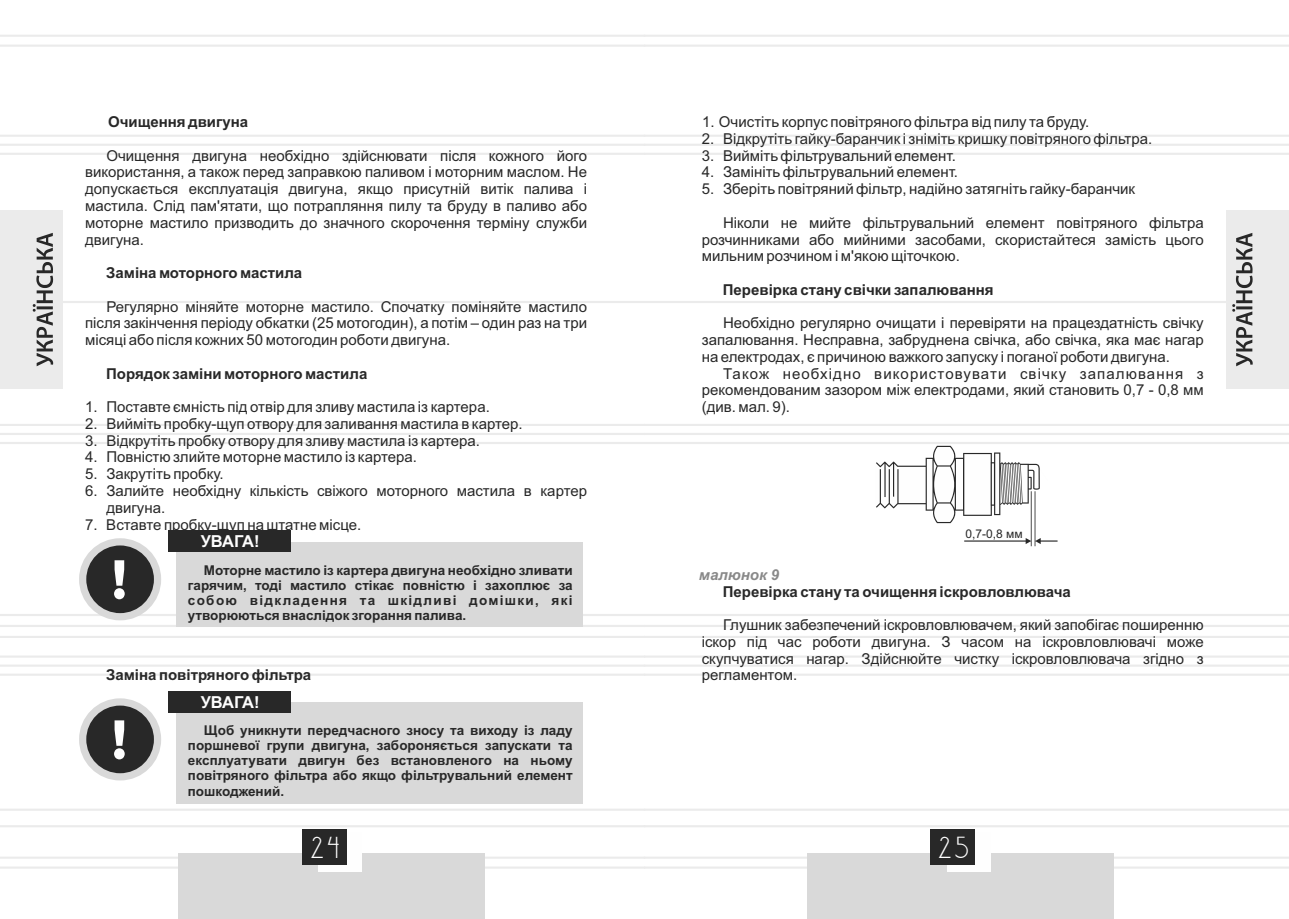
<style>
.page{position:relative;width:1289px;height:919px;background:#fff}
.page>*{position:absolute;margin:0;border:0;box-sizing:border-box;transform-origin:0 0}
.t1{font:26.25px "DS Standart Cyr";color:#fefefe}
.t2{font:700 16.5px "Arial";letter-spacing:-.025em;color:#fefefe}
.t3{font:15px/16.8px "Arial";color:#282828;text-align:justify}
.t4{font:700 15px "Arial";color:#282828}
.t5{font:italic 700 15px "Arial";color:#898989}
.t6{font:700 13.5px/15.1px "Arial";color:#282828;text-align:justify}
.t7{font:12px "Arial";color:#282828}
</style>
<div class="page">
<hr style="left:644px;top:135px;width:644px;height:2px;background:#ebebeb">
<hr style="left:644px;top:153px;width:644px;height:2px;background:#ebebeb">
<hr style="left:644px;top:424px;width:644px;height:2px;background:#ebebeb">
<hr style="left:644px;top:442px;width:644px;height:2px;background:#ebebeb">
<hr style="left:644px;top:614px;width:644px;height:2px;background:#ebebeb">
<hr style="left:644px;top:635px;width:644px;height:3px;background:#ebebeb">
<hr style="left:644px;top:655px;width:644px;height:2px;background:#ebebeb">
<hr style="left:644px;top:673px;width:644px;height:2px;background:#ebebeb">
<hr style="left:644px;top:856px;width:644px;height:2px;background:#ebebeb">
<hr style="left:644px;top:866px;width:644px;height:2px;background:#ebebeb">
<hr style="left:644px;top:35px;width:644px;height:2px;background:#ebebeb">
<hr style="left:644px;top:45px;width:644px;height:2px;background:#ebebeb">
<hr style="left:644px;top:808px;width:644px;height:2px;background:#ebebeb">
<hr style="left:644px;top:825px;width:644px;height:2px;background:#ebebeb">
<hr style="left:644px;top:301px;width:644px;height:2px;background:#ebebeb">
<hr style="left:0;top:135px;width:644px;height:2px;background:#ebebeb">
<hr style="left:0;top:144px;width:1288px;height:2px;background:#ebebeb">
<hr style="left:0;top:153px;width:644px;height:2px;background:#ebebeb">
<hr style="left:0;top:424px;width:644px;height:2px;background:#ebebeb">
<hr style="left:0;top:433px;width:1288px;height:2px;background:#ebebeb">
<hr style="left:0;top:442px;width:644px;height:2px;background:#ebebeb">
<hr style="left:0;top:614px;width:644px;height:2px;background:#ebebeb">
<svg style="left:0;top:623px;width:1288px;height:4px"></svg>
<hr style="left:0;top:635px;width:644px;height:3px;background:#ebebeb">
<hr style="left:0;top:655px;width:644px;height:2px;background:#ebebeb">
<hr style="left:0;top:664px;width:1288px;height:3px;background:#f0f0f0">
<hr style="left:0;top:673px;width:644px;height:2px;background:#ebebeb">
<hr style="left:0;top:856px;width:644px;height:2px;background:#ebebeb">
<hr style="left:0;top:866px;width:644px;height:2px;background:#ebebeb">
<hr style="left:0;top:35px;width:644px;height:2px;background:#ebebeb">
<hr style="left:0;top:45px;width:644px;height:2px;background:#ebebeb">
<hr style="left:0;top:808px;width:644px;height:2px;background:#ebebeb">
<hr style="left:0;top:825px;width:644px;height:2px;background:#ebebeb">
<hr style="left:0;top:301px;width:644px;height:2px;background:#ebebeb">
<div style="left:178px;top:853px;width:307px;height:65px;background:#d9d9d9"></div>
<div style="left:318px;top:832px;width:44px;height:39px;background:#fefefe"></div>
<div style="left:301px;top:829px;width:45px;height:36px;background:#282828"></div>
<div style="left:0;top:210px;width:62px;height:179px;background:#ebebeb"></div>
<svg style="left:33px;top:233px;width:20px;height:133px"></svg>
<div style="left:807px;top:853px;width:306px;height:65px;background:#d9d9d9"></div>
<div style="left:946px;top:832px;width:44px;height:39px;background:#fefefe"></div>
<div style="left:930px;top:829px;width:45px;height:36px;background:#282828"></div>
<div style="left:1226px;top:210px;width:62px;height:179px;background:#ebebeb"></div>
<svg style="left:1232px;top:233px;width:20px;height:133px"></svg>
<div style="left:79px;top:538px;width:82px;height:82px;border:14px solid #d9d9d9;border-radius:50%"></div>
<div style="left:86px;top:545px;width:68px;height:68px;background:#282828;border-radius:50%"></div>
<svg style="left:114px;top:560px;width:11px;height:39px"></svg>
<div style="left:177px;top:542px;width:406px;height:84px;background:#d9d9d9"></div>
<div style="left:168px;top:530px;width:123px;height:22px;background:#282828"></div>
<div style="left:79px;top:698px;width:82px;height:82px;border:14px solid #d9d9d9;border-radius:50%"></div>
<div style="left:86px;top:705px;width:68px;height:68px;background:#282828;border-radius:50%"></div>
<svg style="left:114px;top:720px;width:11px;height:39px"></svg>
<div style="left:177px;top:702px;width:406px;height:101px;background:#d9d9d9"></div>
<div style="left:168px;top:690px;width:123px;height:22px;background:#282828"></div>
<svg style="left:876px;top:446px;width:182px;height:100px"></svg>
<p class="t4" style="left:108px;top:116px;width:141px">Очищення двигуна</p>
<p class="t3" style="left:85px;top:148px;width:503px;text-indent:21px">Очищення двигуна необхідно здійснювати після кожного його використання, а також перед заправкою паливом і моторним маслом. Не допускається експлуатація двигуна, якщо присутній витік палива і мастила. Слід пам'ятати, що потрапляння пилу та бруду в паливо або моторне мастило призводить до значного скорочення терміну служби двигуна.</p>
<p class="t4" style="left:106px;top:267px;width:198px">Заміна моторного мастила</p>
<p class="t3" style="left:85px;top:299px;width:503px;text-indent:21px">Регулярно міняйте моторне мастило. Спочатку поміняйте мастило після закінчення періоду обкатки (25 мотогодин), а потім – один раз на три місяці або після кожних 50 мотогодин роботи двигуна.</p>
<p class="t4" style="left:106px;top:367px;width:263px">Порядок заміни моторного мастила</p>
<p class="t3" style="left:85px;top:400px;width:406px">1. Поставте ємність під отвір для зливу мастила із картера.</p>
<p class="t3" style="left:85px;top:416px;width:439px">2. Вийміть пробку-щуп отвору для заливання мастила в картер.</p>
<p class="t3" style="left:85px;top:433px;width:396px">3. Відкрутіть пробку отвору для зливу мастила із картера.</p>
<p class="t3" style="left:85px;top:450px;width:333px">4. Повністю злийте моторне мастило із картера.</p>
<p class="t3" style="left:85px;top:467px;width:140px">5. Закрутіть пробку.</p>
<p class="t3" style="left:106px;top:483px;width:482px;text-indent:-21px">6. Залийте необхідну кількість свіжого моторного мастила в картер двигуна.</p>
<p class="t3" style="left:85px;top:517px;width:278px">7. Вставте пробку-щуп на штатне місце.</p>
<p class="t2" style="left:201px;top:535px;width:60px">УВАГА!</p>
<p class="t6" style="left:188px;top:564px;width:386px;text-indent:16px">Моторне мастило із картера двигуна необхідно зливати гарячим, тоді мастило стікає повністю і захоплює за собою відкладення та шкідливі домішки, які утворюються внаслідок згорання палива.</p>
<p class="t4" style="left:106px;top:669px;width:207px">Заміна повітряного фільтра</p>
<p class="t2" style="left:201px;top:695px;width:60px">УВАГА!</p>
<p class="t6" style="left:188px;top:724px;width:386px;text-indent:16px">Щоб уникнути передчасного зносу та виходу із ладу поршневої групи двигуна, забороняється запускати та експлуатувати двигун без встановленого на ньому повітряного фільтра або якщо фільтрувальний елемент пошкоджений.</p>
<p class="t3" style="left:702px;top:115px;width:389px">1. Очистіть корпус повітряного фільтра від пилу та бруду.</p>
<p class="t3" style="left:701px;top:132px;width:452px">2. Відкрутіть гайку-баранчик і зніміть кришку повітряного фільтра.</p>
<p class="t3" style="left:701px;top:148px;width:255px">3. Вийміть фільтрувальний елемент.</p>
<p class="t3" style="left:701px;top:165px;width:258px">4. Замініть фільтрувальний елемент.</p>
<p class="t3" style="left:701px;top:182px;width:435px">5. Зберіть повітряний фільтр, надійно затягніть гайку-баранчик</p>
<p class="t3" style="left:701px;top:215px;width:503px;text-indent:21px">Ніколи не мийте фільтрувальний елемент повітряного фільтра розчинниками або мийними засобами, скористайтеся замість цього мильним розчином і м'якою щіточкою.</p>
<p class="t4" style="left:722px;top:284px;width:272px">Перевірка стану свічки запалювання</p>
<p class="t3" style="left:701px;top:316px;width:503px;text-indent:21px">Необхідно регулярно очищати і перевіряти на працездатність свічку запалювання. Несправна, забруднена свічка, або свічка, яка має нагар на електродах, є причиною важкого запуску і поганої роботи двигуна.</p>
<p class="t3" style="left:701px;top:366px;width:503px;text-indent:21px">Також необхідно використовувати свічку запалювання з рекомендованим зазором між електродами, який становить 0,7 - 0,8 мм (див. мал. 9).</p>
<p class="t5" style="left:699px;top:568px;width:82px">малюнок 9</p>
<p class="t7" style="left:965px;top:529px;width:59px">0,7-0,8 мм</p>
<p class="t4" style="left:722px;top:585px;width:350px">Перевірка стану та очищення іскровловлювача</p>
<p class="t3" style="left:701px;top:617px;width:503px;text-indent:21px">Глушник забезпечений іскровловлювачем, який запобігає поширенню іскор під час роботи двигуна. З часом на іскровловлювачі може скупчуватися нагар. Здійснюйте чистку іскровловлювача згідно з регламентом.</p>
<h1 class="t1" style="left:311px;top:837px;width:30px">24</h1>
<h1 class="t1" style="left:938px;top:836px;width:31px">25</h1>
</div>
